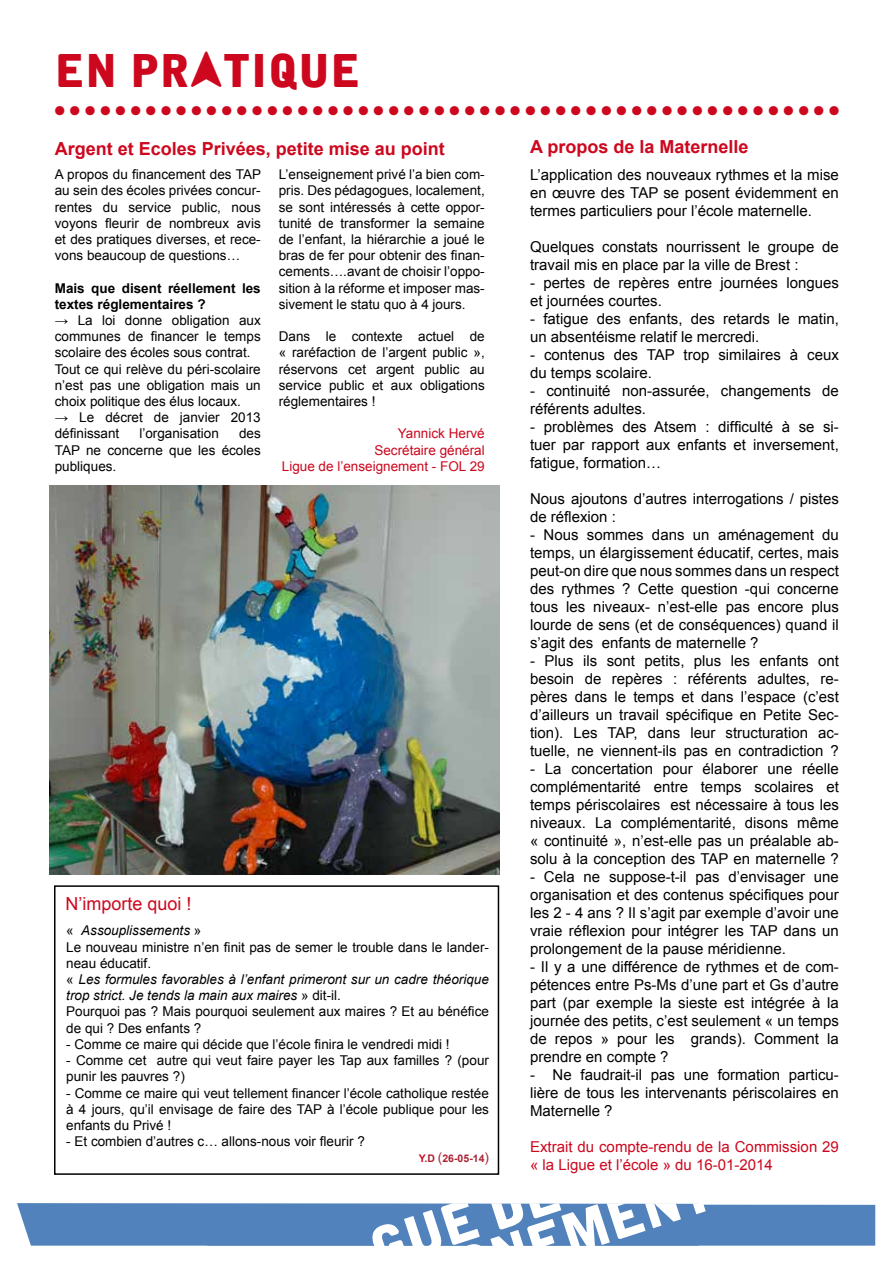
<style>
.page{position:relative;width:893px;height:1263px;background:#fff}
.page>*{position:absolute;margin:0;border:0;box-sizing:border-box;transform-origin:0 0}
.t1{font:45px "Alpha Ligue";color:#cd071e}
.t2{font:700 18px "Arial";color:#cd071e}
.t3{font:18px "Arial";color:#cd071e}
.t4{font:15px/18px "Arial";color:#000;text-align:justify}
.t5{font:15px/18px "Arial";color:#cd071e}
.t6{font:15px "Alpha Ligue";color:#cd071e}
.t7{font:13.5px/16.2px "Arial";color:#000;text-align:justify}
.t8{font:13.5px/16.2px "Arial";color:#cd071e;text-align:right}
.t9{font:700 13.5px/16.2px "Arial";color:#000}
.t10{font:700 10.5px "Arial";color:#ab2335}
.s1{font-style:italic}
.s2{color:#cd071e}
.s3{font-weight:400;font-size:13.5px}
</style>
<div class="page">
<svg style="left:17px;top:1203px;width:858px;height:43px"></svg>
<div style="left:54px;top:885px;width:445px;height:290px;border:2px solid #000"></div>
<img style="left:49px;top:485px;width:450px;height:390px">
<h1 class="t1" style="left:55px;top:43px;width:307px">en prAtique</h1>
<p class="t6" style="left:55px;top:101px;width:786px">O O O O O O O O O O O O O O O O O O O O O O O O O O O O O O O O O O O O O O O O O O O O O O O O O O O O</p>
<p class="t2" style="left:55px;top:137px;width:392px">Argent et Ecoles Privées, petite mise au point</p>
<p class="t2" style="left:530px;top:134px;width:220px">A propos de la Maternelle</p>
<p class="t7" style="left:55px;top:167px;width:208px">A propos du financement des TAP au sein des écoles privées concur&shy;rentes du service public, nous voyons fleurir de nombreux avis et des pratiques diverses, et rece&shy;vons beaucoup de questions…</p>
<p class="t9" style="left:55px;top:280px;width:207px">Mais que disent réellement les textes réglementaires ?</p>
<p class="t7" style="left:55px;top:312px;width:207px;text-align:left">→ La loi donne obligation aux communes de financer le temps scolaire des écoles sous contrat.<br>Tout ce qui relève du péri-scolaire n’est pas une obligation mais un choix politique des élus locaux.</p>
<p class="t7" style="left:55px;top:410px;width:207px">→ Le décret de janvier 2013 définissant</p>
<p class="t7" style="left:139px;top:426px;width:81px">l’organisation</p>
<p class="t7" style="left:55px;top:426px;width:207px;text-indent:184px">des TAP ne concerne que les écoles publiques.</p>
<p class="t7" style="left:279px;top:167px;width:207px">L’enseignement privé l’a bien com&shy;pris. Des pédagogues, localement, se sont intéressés à cette oppor&shy;tunité de transformer la semaine de l’enfant, la hiérarchie a joué le bras de fer pour obtenir des finan&shy;cements….avant de choisir l’oppo&shy;sition à la réforme et imposer mas&shy;sivement le statu quo à 4 jours.</p>
<p class="t7" style="left:279px;top:329px;width:207px">Dans le contexte actuel de « raréfaction de l’argent public », réservons cet argent public au service public et aux obligations réglementaires !</p>
<p class="t8" style="left:282px;top:426px;width:204px">Yannick Hervé<br>Secrétaire général<br>Ligue de l’enseignement - FOL 29</p>
<p class="t3" style="left:65px;top:892px;width:128px">N’importe quoi !</p>
<p class="t7" style="left:66px;top:923px;width:424px;text-align:left">« <span class="s1">Assouplissements</span> »<br>Le nouveau ministre n’en finit pas de semer le trouble dans le lander&shy;neau éducatif.<br>« <span class="s1">Les formules favorables à l’enfant primeront sur un cadre théorique trop strict. Je tends la main aux maires</span> » dit-il.<br>Pourquoi pas ? Mais pourquoi seulement aux maires ? Et au bénéfice de qui ? Des enfants ?</p>
<p class="t7" style="left:66px;top:1036px;width:385px">- Comme ce maire qui décide que l’école finira le vendredi midi !</p>
<p class="t7" style="left:66px;top:1052px;width:424px">- Comme cet autre qui veut faire payer les Tap aux familles ? (pour punir les pauvres ?)</p>
<p class="t7" style="left:66px;top:1085px;width:424px">- Comme ce maire qui veut tellement financer l’école catholique restée à 4 jours, qu’il envisage de faire des TAP à l’école publique pour les enfants du Privé !</p>
<p class="t7" style="left:66px;top:1133px;width:300px">- Et combien d’autres c… allons-nous voir fleurir ?</p>
<p class="t10" style="left:419px;top:1151px;width:72px"><span class="s2">Y</span>.D <span class="s3">(</span>26-05-14<span class="s3">)</span></p>
<p class="t4" style="left:530px;top:166px;width:310px">L’application des nouveaux rythmes et la mise en œuvre des TAP se posent évidemment en termes particuliers pour l’école maternelle.</p>
<p class="t4" style="left:530px;top:238px;width:310px">Quelques constats nourrissent le groupe de travail mis en place par la ville de Brest :</p>
<p class="t4" style="left:530px;top:274px;width:310px">- pertes de repères entre journées longues et journées courtes.</p>
<p class="t4" style="left:530px;top:310px;width:310px">- fatigue des enfants, des retards le matin, un absentéisme relatif le mercredi.</p>
<p class="t4" style="left:530px;top:346px;width:310px">- contenus des TAP trop similaires à ceux du temps scolaire.</p>
<p class="t4" style="left:530px;top:382px;width:310px">- continuité non-assurée, changements de référents adultes.</p>
<p class="t4" style="left:530px;top:418px;width:310px">- problèmes des Atsem : difficulté à se si&shy;tuer par rapport aux enfants et inversement, fatigue, formation…</p>
<p class="t4" style="left:530px;top:490px;width:310px">Nous ajoutons d’autres interrogations / pistes de réflexion :</p>
<p class="t4" style="left:530px;top:526px;width:310px">- Nous sommes dans un aménagement du temps, un élargissement éducatif, certes, mais peut-on dire que nous sommes dans un respect des rythmes ? Cette question -qui concerne tous les niveaux- n’est-elle pas encore plus lourde de sens (et de conséquences) quand il s’agit des enfants de maternelle ?</p>
<p class="t4" style="left:530px;top:652px;width:310px">- Plus ils sont petits, plus les enfants ont besoin de repères : référents adultes, re&shy;pères dans le temps et dans l’espace (c’est d’ailleurs un travail spécifique en Petite Sec&shy;tion). Les TAP, dans leur structuration ac&shy;tuelle, ne viennent-ils pas en contradiction ?</p>
<p class="t4" style="left:530px;top:760px;width:310px">- La concertation pour élaborer une réelle complémentarité entre temps scolaires et temps périscolaires est nécessaire à tous les niveaux. La complémentarité, disons même « continuité », n’est-elle pas un préalable ab&shy;solu à la conception des TAP en maternelle ?</p>
<p class="t4" style="left:530px;top:868px;width:310px">- Cela ne suppose-t-il pas d’envisager une organisation et des contenus spécifiques pour les 2 - 4 ans ? Il s’agit par exemple d’avoir une vraie réflexion pour intégrer les TAP dans un prolongement de la pause méridienne.</p>
<p class="t4" style="left:530px;top:958px;width:310px">- Il y a une différence de rythmes et de com&shy;pétences entre Ps-Ms d’une part et Gs d’autre part (par exemple la sieste est intégrée à la journée des petits, c’est seulement « un temps de repos » pour les grands). Comment la prendre en compte ?</p>
<p class="t4" style="left:530px;top:1066px;width:310px">- Ne faudrait-il pas une formation particu&shy;lière de tous les intervenants périscolaires en Maternelle ?</p>
<p class="t5" style="left:530px;top:1138px;width:310px">Extrait du compte-rendu de la Commission 29 « la Ligue et l’école » du 16-01-2014</p>
</div>
